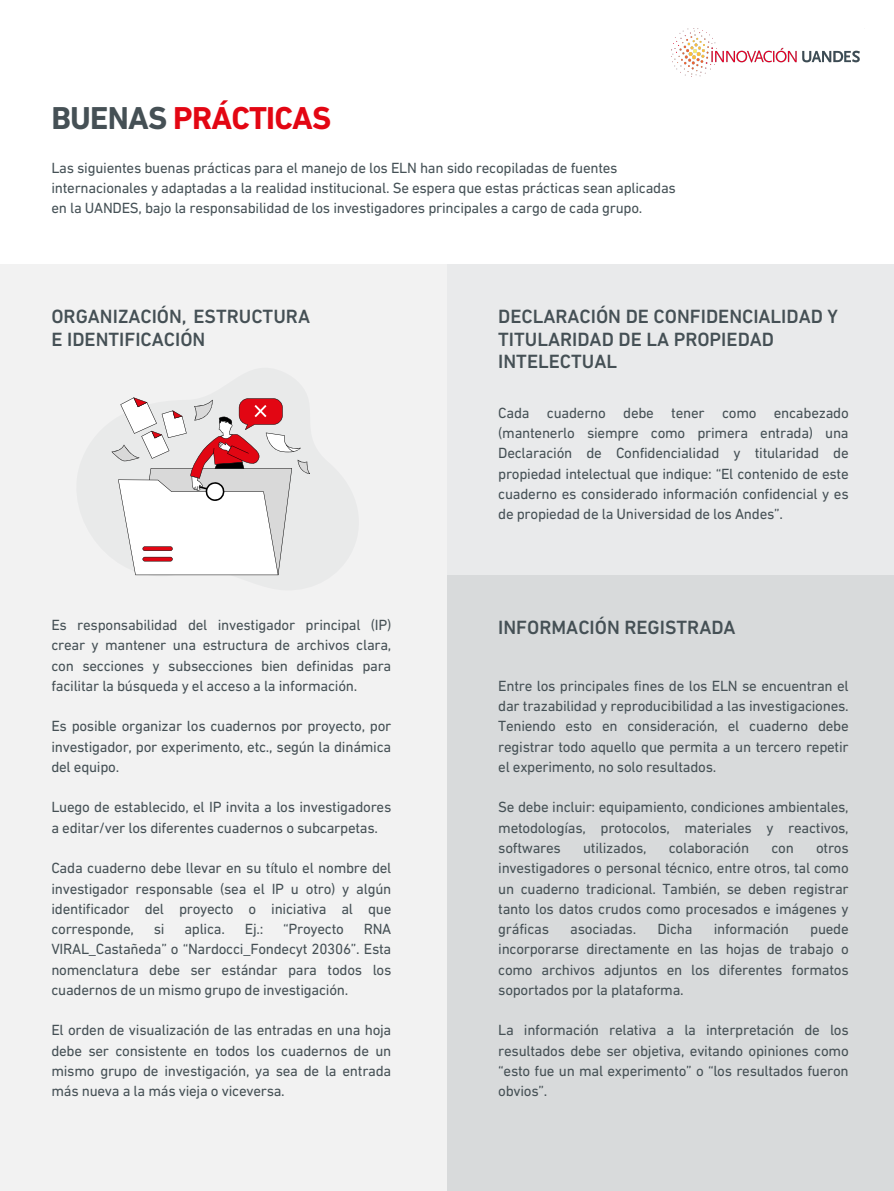
<style>
.page{position:relative;width:894px;height:1191px;background:#fff}
.page>*{position:absolute;margin:0;border:0;box-sizing:border-box;transform-origin:0 0}
.t1{font:700 32.25px "DIN Next LT Pro";letter-spacing:-.025em;color:#e30613}
.t2{font:500 19.5px/22.5px "DIN Next LT Pro";color:#455055}
.t3{font:15px/20.2px "DIN Next LT Pro";letter-spacing:-.015em;color:#455055;text-align:justify}
.t4{font:15px/20.2px "DIN Next LT Pro";letter-spacing:-.015em;color:#455156}
.s1{color:#455055}
</style>
<div class="page">
<div style="left:0;top:265px;width:446px;height:925px;background:#f2f2f2"></div>
<div style="left:446px;top:575px;width:447px;height:615px;background:#d8dadb"></div>
<div style="left:446px;top:265px;width:447px;height:310px;background:#e9eaeb"></div>
<svg style="left:112px;top:397px;width:198px;height:178px"></svg>
<img style="left:671px;top:29px;width:189px;height:47px">
<h1 class="t1" style="left:51px;top:105px;width:281px"><span class="s1">BUENAS</span> PRÁCTICAS</h1>
<p class="t4" style="left:51px;top:159px;width:626px">Las siguientes buenas prácticas para el manejo de los ELN han sido recopiladas de fuentes internacionales y adaptadas a la realidad institucional. Se espera que estas prácticas sean aplicadas en la UANDES, bajo la responsabilidad de los investigadores principales a cargo de cada grupo.</p>
<p class="t2" style="left:51px;top:307px;width:260px">ORGANIZACIÓN, ESTRUCTURA<br>E IDENTIFICACIÓN</p>
<p class="t3" style="left:51px;top:616px;width:341px">Es responsabilidad del investigador principal (IP) crear y mantener una estructura de archivos clara, con secciones y subsecciones bien definidas para facilitar la búsqueda y el acceso a la información.</p>
<h2 class="t3" style="left:51px;top:717px;width:341px">Es posible organizar los cuadernos por proyecto, por investigador, por experimento, etc., según la dinámica del equipo.</h2>
<p class="t3" style="left:51px;top:798px;width:341px">Luego de establecido, el IP invita a los investigadores a editar/ver los diferentes cuadernos o subcarpetas.</p>
<p class="t3" style="left:51px;top:859px;width:341px">Cada cuaderno debe llevar en su título el nombre del investigador responsable (sea el IP u otro) y algún identificador del proyecto o iniciativa al que corresponde,</p>
<p class="t3" style="left:154px;top:920px;width:12px">si</p>
<p class="t3" style="left:184px;top:920px;width:42px">aplica.</p>
<p class="t3" style="left:245px;top:920px;width:20px">Ej.:</p>
<p class="t3" style="left:283px;top:920px;width:62px">“Proyecto</p>
<p class="t3" style="left:51px;top:920px;width:341px;text-indent:312px">RNA VIRAL_Castañeda” o “Nardocci_Fondecyt 20306”. Esta nomenclatura debe ser estándar para todos los cuadernos de un mismo grupo de investigación.</p>
<p class="t3" style="left:51px;top:1021px;width:341px">El orden de visualización de las entradas en una hoja debe ser consistente en todos los cuadernos de un mismo grupo de investigación, ya sea de la entrada más nueva a la más vieja o viceversa.</p>
<p class="t2" style="left:498px;top:307px;width:341px">DECLARACIÓN DE CONFIDENCIALIDAD Y<br>TITULARIDAD DE LA PROPIEDAD<br>INTELECTUAL</p>
<p class="t3" style="left:498px;top:404px;width:352px">Cada cuaderno debe tener como encabezado (mantenerlo siempre como primera entrada) una Declaración de Confidencialidad y titularidad de propiedad intelectual que indique: “El contenido de este cuaderno es considerado información confidencial y es de propiedad de la Universidad de los Andes”.</p>
<p class="t2" style="left:498px;top:618px;width:239px">INFORMACIÓN REGISTRADA</p>
<h2 class="t3" style="left:498px;top:677px;width:352px">Entre los principales fines de los ELN se encuentran el dar trazabilidad y reproducibilidad a las investigaciones.<br>Teniendo esto en consideración, el cuaderno debe registrar todo aquello que permita a un tercero repetir el experimento, no solo resultados.</h2>
<p class="t3" style="left:498px;top:798px;width:352px">Se debe incluir: equipamiento, condiciones ambientales, metodologías, protocolos, materiales y reactivos, softwares</p>
<p class="t3" style="left:583px;top:839px;width:65px">utilizados,</p>
<p class="t3" style="left:668px;top:839px;width:82px">colaboración</p>
<p class="t3" style="left:771px;top:839px;width:24px">con</p>
<p class="t3" style="left:498px;top:839px;width:352px;text-indent:318px">otros investigadores o personal técnico, entre otros, tal como un cuaderno tradicional. También, se deben registrar tanto los datos crudos como procesados e imágenes y gráficas</p>
<p class="t3" style="left:570px;top:920px;width:67px">asociadas.</p>
<p class="t3" style="left:657px;top:920px;width:37px">Dicha</p>
<p class="t3" style="left:713px;top:920px;width:77px">información</p>
<p class="t3" style="left:498px;top:920px;width:352px;text-indent:312px">puede incorporarse directamente en las hojas de trabajo o como archivos adjuntos en los diferentes formatos soportados por la plataforma.</p>
<h2 class="t3" style="left:498px;top:1021px;width:352px">La información relativa a la interpretación de los resultados debe ser objetiva, evitando opiniones como “esto fue un mal experimento” o “los resultados fueron obvios”.</h2>
</div>
